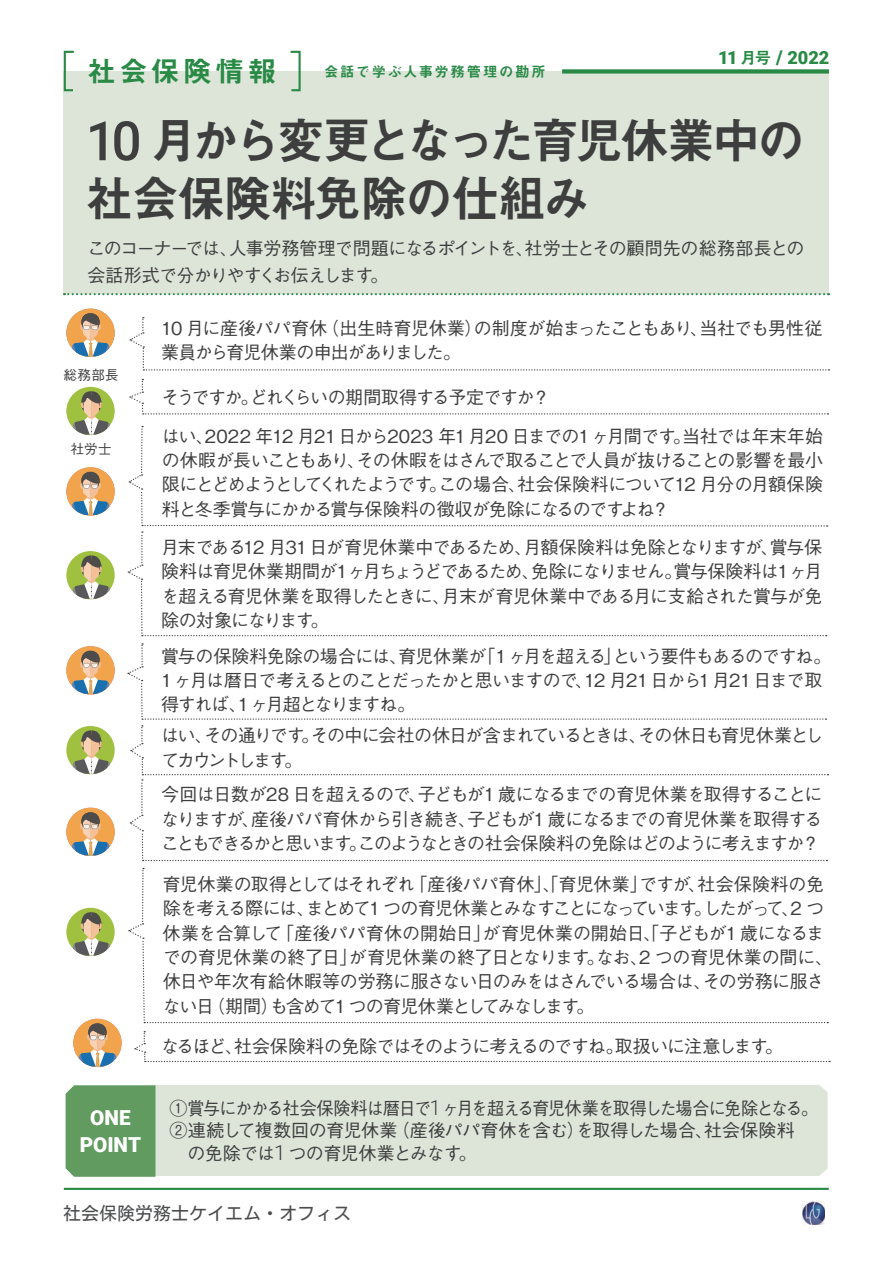
<style>
.page{position:relative;width:893px;height:1263px;background:#fff}
.page>*{position:absolute;margin:0;border:0;box-sizing:border-box;transform-origin:0 0}
.t1{font:49.5px/58.3px "Midashi Go Pr 6 N MB31 90 msp RKSJ H";letter-spacing:-.06em;color:#3e3e3f}
.t2{font:28.8px "Midashi Go Pr 6 N MB31 90 msp RKSJ H";letter-spacing:.115em;color:#298a46}
.t3{font:900 20.7px/27px "Roboto";letter-spacing:-.005em;color:#fff;text-align:center}
.t4{font:900 18.15px "Roboto";letter-spacing:-.005em;color:#298a46}
.t5{font:18px/24.3px "Gothic BBB Pr 6 N Medium 90 msp RKSJ H";letter-spacing:-.055em;color:#3e3e3f}
.t6{font:18px/24.3px "Gothic BBB Pr 6 N Medium 90 msp RKSJ H";letter-spacing:-.08em;color:#3e3e3f}
.t7{font:18px "Motoya L Cedar W3 90 ms RKSJ H";color:#4c4d4e}
.t8{font:14.4px "Midashi Go Pr 6 N MB31 90 msp RKSJ H";letter-spacing:.115em;color:#298a46}
.t9{font:13.5px "Gothic BBB Pr 6 N Medium 90 msp RKSJ H";letter-spacing:.025em;color:#3e3e3f}
.s1{font-family:"Midashi Go Pr 6 N MB31 90 msp RKSJ H";font-weight:400;font-size:16.5px}
.s2{font-size:18.9px}
.s3{font-family:"Roboto";font-weight:500;font-size:54.45px}
.s4{font-family:"Roboto";font-weight:300;font-size:20.7px}
</style>
<div class="page">
<img style="left:802px;top:1202px;width:23px;height:23px">
<div style="left:155px;top:1085px;width:672px;height:91px;background:#dce5d8"></div>
<svg style="left:129px;top:379px;width:699px;height:36px"></svg>
<div style="left:64px;top:71px;width:765px;height:223px;background:#dce5d8"></div>
<svg style="left:64px;top:293px;width:765px;height:2px"></svg>
<div style="left:562px;top:69px;width:267px;height:5px;background:#298a46"></div>
<svg style="left:63px;top:50px;width:11px;height:42px"></svg>
<svg style="left:290px;top:50px;width:11px;height:42px"></svg>
<hr style="left:64px;top:1188px;width:765px;height:2px;background:#298a46">
<div style="left:66px;top:1085px;width:89px;height:92px;background:#619b60"></div>
<svg style="left:129px;top:317px;width:700px;height:54px"></svg>
<div style="left:66px;top:309px;width:49px;height:48px;background:#f1a44b;border-radius:50%"></div>
<svg style="left:72px;top:313px;width:37px;height:43px"></svg>
<div style="left:66px;top:467px;width:49px;height:49px;background:#f1a44b;border-radius:50%"></div>
<svg style="left:72px;top:472px;width:37px;height:43px"></svg>
<div style="left:66px;top:646px;width:49px;height:49px;background:#f1a44b;border-radius:50%"></div>
<svg style="left:72px;top:651px;width:37px;height:43px"></svg>
<div style="left:66px;top:808px;width:49px;height:48px;background:#f1a44b;border-radius:50%"></div>
<svg style="left:72px;top:813px;width:37px;height:42px"></svg>
<svg style="left:66px;top:387px;width:49px;height:48px"></svg>
<svg style="left:69px;top:389px;width:45px;height:46px"></svg>
<svg style="left:66px;top:551px;width:49px;height:48px"></svg>
<svg style="left:69px;top:554px;width:45px;height:45px"></svg>
<svg style="left:66px;top:726px;width:49px;height:48px"></svg>
<svg style="left:69px;top:729px;width:45px;height:45px"></svg>
<svg style="left:66px;top:908px;width:49px;height:48px"></svg>
<svg style="left:69px;top:910px;width:45px;height:46px"></svg>
<svg style="left:128px;top:426px;width:700px;height:210px"></svg>
<svg style="left:128px;top:868px;width:700px;height:155px"></svg>
<svg style="left:134px;top:1031px;width:696px;height:31px"></svg>
<div style="left:73px;top:1019px;width:49px;height:48px;background:#f1a44b;border-radius:50%"></div>
<svg style="left:79px;top:1024px;width:37px;height:42px"></svg>
<svg style="left:127px;top:643px;width:701px;height:218px"></svg>
<p class="t4" style="left:718px;top:47px;width:113px">11 <span class="s1">月号</span> <span class="s2">/</span> 2022</p>
<h2 class="t2" style="left:87px;top:61px;width:190px">社会保険情報</h2>
<p class="t8" style="left:324px;top:66px;width:223px">会話で学ぶ人事労務管理の勘所</p>
<h1 class="t1" style="left:86px;top:118px;width:721px"><span class="s3">10</span> 月から変更となった育児休業中の社会保険料免除の仕組み</h1>
<p class="t5" style="left:87px;top:237px;width:718px;line-height:27px">このコーナーでは、人事労務管理で問題になるポイントを、社労士とその顧問先の総務部長との会話形式で分かりやすくお伝えします。</p>
<p class="t9" style="left:63px;top:370px;width:57px">総務部長</p>
<p class="t9" style="left:71px;top:444px;width:42px">社労士</p>
<p class="t3" style="left:80px;top:1104px;width:63px">ONE<br>POINT</p>
<p class="t5" style="left:161px;top:319px;width:663px">10 月に産後パパ育休（出生時育児休業）の制度が始まったこともあり、当社でも男性従業員から育児休業の申出がありました。</p>
<p class="t5" style="left:161px;top:380px;width:663px;line-height:38.8px">そうですか。どれくらいの期間取得する予定ですか？<br>はい、2022 年12 月21日から2023 年1月20 日までの1ヶ月間です。当社では年末年始</p>
<p class="t5" style="left:162px;top:451px;width:663px;text-align:justify">の休暇が長いこともあり、その休暇をはさんで取ることで人員が抜けることの影響を最小限にとどめようとしてくれたようです。この場合、社会保険料について12 月分の月額保険料と冬季賞与にかかる賞与保険料の徴収が免除になるのですよね？</p>
<p class="t5" style="left:161px;top:538px;width:663px;text-align:justify">月末である12 月31 日が育児休業中であるため、月額保険料は免除となりますが、賞与保険料は育児休業期間が1ヶ月ちょうどであるため、免除になりません。賞与保険料は1ヶ月を超える育児休業を取得したときに、月末が育児休業中である月に支給された賞与が免除の対象になります。</p>
<p class="t5" style="left:161px;top:646px;width:672px">賞与の保険料免除の場合には、育児休業が「1ヶ月を超える」という要件もあるのですね。<br>1 ヶ月は暦日で考えるとのことだったかと思いますので、12 月21 日から1 月21 日まで取得すれば、1 ヶ月超となりますね。</p>
<p class="t6" style="left:161px;top:726px;width:664px">はい、その通りです。その中に会社の休日が含まれているときは、その休日も育児休業としてカウントします。</p>
<p class="t5" style="left:161px;top:785px;width:663px;text-align:justify">今回は日数が28 日を超えるので、子どもが1 歳になるまでの育児休業を取得することになりますが、産後パパ育休から引き続き、子どもが1 歳になるまでの育児休業を取得することもできるかと思います。このようなときの社会保険料の免除はどのように考えますか？</p>
<p class="t5" style="left:163px;top:874px;width:487px">育児休業の取得としてはそれぞれ「産後パパ育休」「育児休業」</p>
<p class="t5" style="left:163px;top:874px;width:672px;text-indent:476px">ですが、社会保険料の免除を考える際には、まとめて1 つの育児休業とみなすことになっています。したがって、2 つ休業を合算して「産後パパ育休の開始日」が育児休業の開始日、「子どもが1 歳になるまでの育児休業の終了日」が育児休業の終了日となります。なお、2 つの育児休業の間に、休日や年次有給休暇等の労務に服さない日のみをはさんでいる場合は、その労務に服さない日（期間）も含めて1 つの育児休業としてみなします。</p>
<p class="t5" style="left:543px;top:874px;width:19px">、</p>
<p class="t5" style="left:161px;top:1036px;width:623px">なるほど、社会保険料の免除ではそのように考えるのですね。取扱いに注意します。</p>
<p class="t5" style="left:169px;top:1099px;width:650px;line-height:22.4px">①賞与にかかる社会保険料は暦日で<span class="s4">1</span> ヶ月を超える育児休業を取得した場合に免除となる。<br>②連続して複数回の育児休業（産後パパ育休を含む）を取得した場合、社会保険料<br>　の免除では<span class="s4">1</span> つの育児休業とみなす。</p>
<p class="t7" style="left:63px;top:1204px;width:289px">社会保険労務士ケイエム・オフィス</p>
</div>
